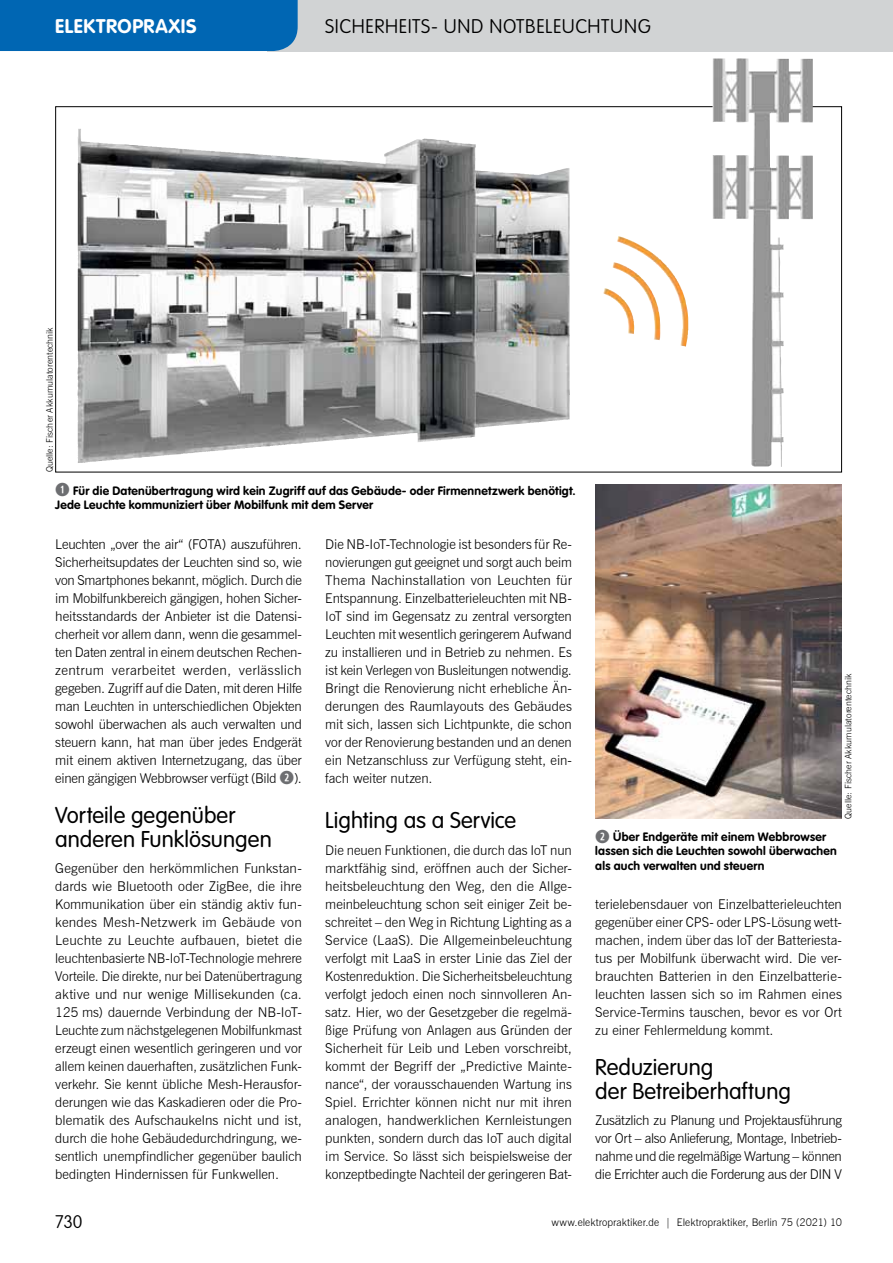
<style>
.page{position:relative;width:893px;height:1263px;background:#fff}
.page>*{position:absolute;margin:0;border:0;box-sizing:border-box;transform-origin:0 0}
.t1{font:300 22.5px/24px "VAG Rounded Std";letter-spacing:.005em;color:#000}
.t2{font:100 19.5px "VAG Rounded Std";letter-spacing:.035em;color:#000}
.t3{font:700 19.5px "VAG Rounded Std";letter-spacing:.035em;color:#fff}
.t4{font:100 18px "VAG Rounded Std";color:#000}
.t5{font:300 13.5px/18px "News Gothic BT";letter-spacing:-.005em;color:#000;text-align:justify}
.t6{font:700 12px/14.2px "VAG Rounded Std";letter-spacing:.02em;color:#000}
.t7{font:300 10.5px "News Gothic BT";letter-spacing:.005em;color:#000}
.t8{font:300 9px "News Gothic BT";letter-spacing:.01em;color:#000}
.s1{font-family:"Combi Numerals Ltd";font-weight:400;font-size:18px;color:#6d6e71}
</style>
<div class="page">
<div style="left:267px;top:0;width:625px;height:51px;background:#d1d3d4"></div>
<div style="left:0;top:0;width:298px;height:51px;background:#0066b3"></div>
<img style="left:77px;top:58px;width:736px;height:409px">
<img style="left:595px;top:484px;width:247px;height:335px">
<h2 class="t3" style="left:55px;top:15px;width:143px">Elektropraxis</h2>
<p class="t8" style="left:44px;top:472px;width:147px;rotate:-90deg">Quelle: Fischer Akkumulatorentechnik</p>
<h2 class="t2" style="left:325px;top:15px;width:327px">SICHERHEITS- UND NOTBELEUCHTUNG</h2>
<p class="t6" style="left:55px;top:484px;width:522px"><span class="s1">1</span> Für die Datenübertragung wird kein Zugriff auf das Gebäude- oder Firmennetzwerk benötigt.<br>Jede Leuchte kommuniziert über Mobilfunk mit dem Server</p>
<p class="t5" style="left:55px;top:535px;width:248px">Leuchten „over the air“ (FOTA) auszuführen.<br>Sicherheitsupdates der Leuchten sind so, wie von Smartphones bekannt, möglich. Durch die im Mobilfunkbereich gängigen, hohen Sicher&shy;heitsstandards der Anbieter ist die Datensi&shy;cherheit vor allem dann, wenn die gesammel&shy;ten Daten zentral in einem deutschen Rechen&shy;zentrum verarbeitet werden, verlässlich gegeben. Zugriff auf die Daten, mit deren Hilfe man Leuchten in unterschiedlichen Objekten sowohl überwachen als auch verwalten und steuern kann, hat man über jedes Endgerät mit einem aktiven Internetzugang, das über einen gängigen Webbrowser verfügt (Bild <span class="s1">2</span>).</p>
<h1 class="t1" style="left:55px;top:804px;width:218px">Vorteile gegenüber anderen Funklösungen</h1>
<p class="t5" style="left:55px;top:859px;width:248px">Gegenüber den herkömmlichen Funkstan&shy;dards wie Bluetooth oder ZigBee, die ihre Kommunikation über ein ständig aktiv fun&shy;kendes Mesh-Netzwerk im Gebäude von Leuchte zu Leuchte aufbauen, bietet die leuchtenbasierte NB-IoT-Technologie mehrere Vorteile. Die direkte, nur bei Datenübertragung aktive und nur wenige Millisekunden (ca.<br>125 ms) dauernde Verbindung der NB-IoT-Leuchte zum nächstgelegenen Mobilfunkmast erzeugt einen wesentlich geringeren und vor allem keinen dauerhaften, zusätzlichen Funk&shy;verkehr. Sie kennt übliche Mesh-Herausfor&shy;derungen wie das Kaskadieren oder die Pro&shy;blematik des Aufschaukelns nicht und ist, durch die hohe Gebäudedurchdringung, we&shy;sentlich unempfindlicher gegenüber baulich bedingten Hindernissen für Funkwellen.</p>
<p class="t5" style="left:325px;top:535px;width:248px">Die NB-IoT-Technologie ist besonders für Re&shy;novierungen gut geeignet und sorgt auch beim Thema Nachinstallation von Leuchten für Entspannung. Einzelbatterieleuchten mit NB-IoT sind im Gegensatz zu zentral versorgten Leuchten mit wesentlich geringerem Aufwand zu installieren und in Betrieb zu nehmen. Es ist kein Verlegen von Busleitungen notwendig.<br>Bringt die Renovierung nicht erhebliche Än&shy;derungen des Raumlayouts des Gebäudes mit sich, lassen sich Lichtpunkte, die schon vor der Renovierung bestanden und an denen ein Netzanschluss zur Verfügung steht, ein&shy;fach weiter nutzen.</p>
<h1 class="t1" style="left:325px;top:809px;width:192px">Lighting as a Service</h1>
<p class="t5" style="left:325px;top:841px;width:248px">Die neuen Funktionen, die durch das IoT nun marktfähig sind, eröffnen auch der Sicher&shy;heitsbeleuchtung den Weg, den die Allge&shy;meinbeleuchtung schon seit einiger Zeit be&shy;schreitet – den Weg in Richtung Lighting as a Service (LaaS). Die Allgemeinbeleuchtung verfolgt mit LaaS in erster Linie das Ziel der Kostenreduktion. Die Sicherheitsbeleuchtung verfolgt jedoch einen noch sinnvolleren An&shy;satz. Hier, wo der Gesetzgeber die regelmä&shy;ßige Prüfung von Anlagen aus Gründen der Sicherheit für Leib und Leben vorschreibt, kommt der Begriff der „Predictive Mainte&shy;nance“, der vorausschauenden Wartung ins Spiel. Errichter können nicht nur mit ihren analogen, handwerklichen Kernleistungen punkten, sondern durch das IoT auch digital im Service. So lässt sich beispielsweise der konzeptbedingte Nachteil der geringeren Bat-</p>
<p class="t6" style="left:595px;top:830px;width:243px"><span class="s1">2</span> Über Endgeräte mit einem Webbrowser lassen sich die Leuchten sowohl überwachen als auch verwalten und steuern</p>
<p class="t8" style="left:843px;top:819px;width:147px;rotate:-90deg">Quelle: Fischer Akkumulatorentechnik</p>
<p class="t5" style="left:595px;top:895px;width:248px">terielebensdauer von Einzelbatterieleuchten gegenüber einer CPS- oder LPS-Lösung wett&shy;machen, indem über das IoT der Batteriesta&shy;tus per Mobilfunk überwacht wird. Die ver&shy;brauchten Batterien in den Einzelbatterie&shy;leuchten lassen sich so im Rahmen eines Service-Termins tauschen, bevor es vor Ort zu einer Fehlermeldung kommt.</p>
<h1 class="t1" style="left:595px;top:1056px;width:197px">Reduzierung<br>der Betreiberhaftung</h1>
<p class="t5" style="left:595px;top:1111px;width:248px">Zusätzlich zu Planung und Projektausführung vor Ort – also Anlieferung, Montage, Inbetrieb&shy;nahme und die regelmäßige Wartung – können die Errichter auch die Forderung aus der DIN V</p>
<h3 class="t4" style="left:55px;top:1211px;width:29px">730</h3>
<p class="t7" style="left:551px;top:1216px;width:292px">www.elektropraktiker.de | Elektropraktiker, Berlin 75 (2021) 10</p>
</div>
